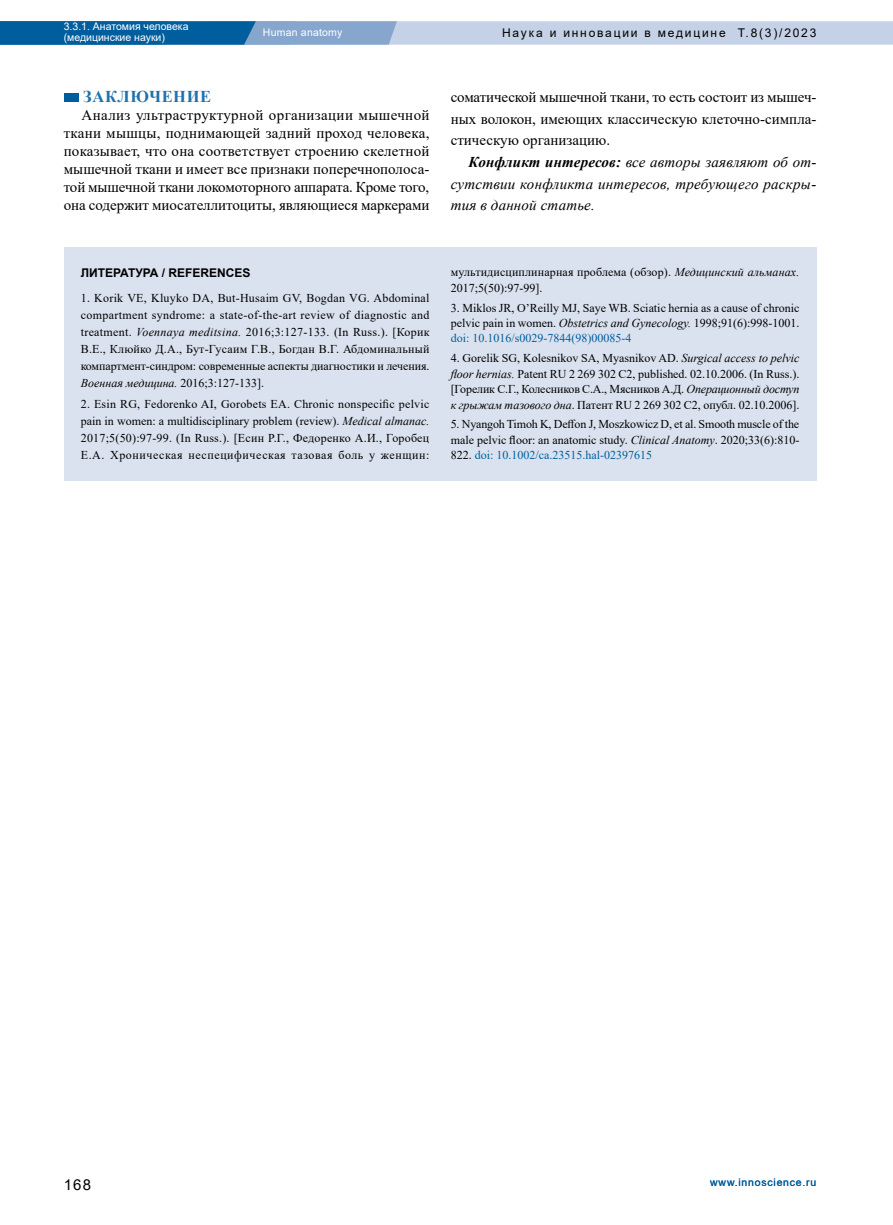
<style>
.page{position:relative;width:893px;height:1225px;background:#fff}
.page>*{position:absolute;margin:0;border:0;box-sizing:border-box;transform-origin:0 0}
.t1{font:700 16.5px "Times New Roman";letter-spacing:.035em;color:#1f72ac}
.t2{font:15px/18px "Times New Roman";letter-spacing:-.005em;color:#000;text-align:justify}
.t3{font:italic 15px/21.6px "Times New Roman";letter-spacing:.015em;color:#000;text-align:justify}
.t4{font:15px "Arial";color:#000}
.t5{font:12px/17px "Times New Roman";color:#000;text-align:justify}
.t6{font:12px "Arial";letter-spacing:.15em;color:#000}
.t7{font:700 12px "Arial";color:#000}
.t8{font:12px "Arial";letter-spacing:.15em;color:#fff}
.t9{font:10.5px/10.5px "Arial";color:#fff}
.t10{font:10.5px "Arial";letter-spacing:.075em;color:#005e9e}
.t11{font:10.5px "Arial";letter-spacing:.02em;color:#fff}
.s1{font-weight:700}
.s2{font-style:italic}
.s3{color:#005e9e}
</style>
<div class="page">
<svg style="left:0;top:21px;width:893px;height:24px;background:#84abce"></svg>
<div style="left:64px;top:94px;width:15px;height:8px;background:#005e9e"></div>
<div style="left:64px;top:247px;width:752px;height:233px;background:#dbe2ef"></div>
<p class="t9" style="left:64px;top:21px;width:126px">3.3.1. Анатомия человека (медицинские науки)</p>
<p class="t11" style="left:263px;top:25px;width:81px">Human anatomy</p>
<p class="t8" style="left:64px;top:25px;width:65px">Хирургия</p>
<p class="t6" style="left:502px;top:24px;width:316px">Наука и инновации в медицине Т.8(3)/2023</p>
<h1 class="t1" style="left:83px;top:85px;width:129px">ЗАКЛЮЧЕНИЕ</h1>
<p class="t2" style="left:64px;top:106px;width:367px;text-indent:18px">Анализ ультраструктурной организации мышечной ткани мышцы, поднимающей задний проход человека, показывает, что она соответствует строению скелетной мышечной ткани и имеет все признаки поперечнополоса&shy;той мышечной ткани локомоторного аппарата. Кроме того, она содержит миосателлитоциты, являющиеся маркерами</p>
<p class="t2" style="left:451px;top:86px;width:367px;line-height:21.6px">соматической мышечной ткани, то есть состоит из мышеч&shy;ных волокон, имеющих классическую клеточно-симпла&shy;стическую организацию.</p>
<p class="t3" style="left:451px;top:151px;width:367px;text-indent:18px"><span class="s1">Конфликт интересов:</span> все авторы заявляют об от&shy;сутствии конфликта интересов, требующего раскры&shy;тия в данной статье.</p>
<p class="t7" style="left:81px;top:264px;width:171px">ЛИТЕРАТУРА / REFERENCES</p>
<p class="t5" style="left:81px;top:289px;width:350px">1. Korik VE, Kluyko DA, But-Husaim GV, Bogdan VG. Abdominal compartment syndrome: a state-of-the-art review of diagnostic and treatment. <span class="s2">Voennaya meditsina.</span> 2016;3:127-133. (In Russ.). [Корик В.Е., Клюйко Д.А., Бут-Гусаим Г.В., Богдан В.Г. Абдоминальный компартмент-синдром: современные аспекты диагностики и лечения.<br><span class="s2">Военная медицина.</span> 2016;3:127-133].</p>
<p class="t5" style="left:81px;top:395px;width:350px">2. Esin RG, Fedorenko AI, Gorobets EA. Chronic nonspecific pelvic pain in women: a multidisciplinary problem (review). <span class="s2">Medical almanac.<br></span>2017;5(50):97-99. (In Russ.). [Есин Р.Г., Федоренко А.И., Горобец Е.А. Хроническая неспецифическая тазовая боль у женщин:</p>
<p class="t5" style="left:451px;top:264px;width:350px;line-height:15.5px">мультидисциплинарная проблема (обзор). <span class="s2">Медицинский альманах.<br></span>2017;5(50):97-99].</p>
<p class="t5" style="left:451px;top:299px;width:350px;line-height:15.5px">3. Miklos JR, O’Reilly MJ, Saye WB. Sciatic hernia as a cause of chronic pelvic pain in women. <span class="s2">Obstetrics and Gynecology.</span> 1998;91(6):998-1001. <span class="s3">doi: 10.1016/s0029-7844(98)00085-4</span></p>
<p class="t5" style="left:451px;top:350px;width:350px;line-height:15.5px">4. Gorelik SG, Kolesnikov SA, Myasnikov AD. <span class="s2">Surgical access to pelvic floor hernias.</span> Patent RU 2 269 302 C2, published. 02.10.2006. (In Russ.). [Горелик С.Г., Колесников С.А., Мясников А.Д. <span class="s2">Операционный доступ к грыжам тазового дна</span>. Патент RU 2 269 302 C2, опубл. 02.10.2006].</p>
<p class="t5" style="left:451px;top:416px;width:350px;line-height:15.5px">5. Nyangoh Timoh K, Deffon J, Moszkowicz D, et al. Smooth muscle of the male pelvic floor: an anatomic study. <span class="s2">Clinical Anatomy</span>. 2020;33(6):810- 822. <span class="s3">doi: 10.1002/ca.23515.hal-02397615</span></p>
<p class="t4" style="left:64px;top:1174px;width:29px">168</p>
<p class="t10" style="left:710px;top:1175px;width:108px">www.innoscience.ru</p>
</div>
